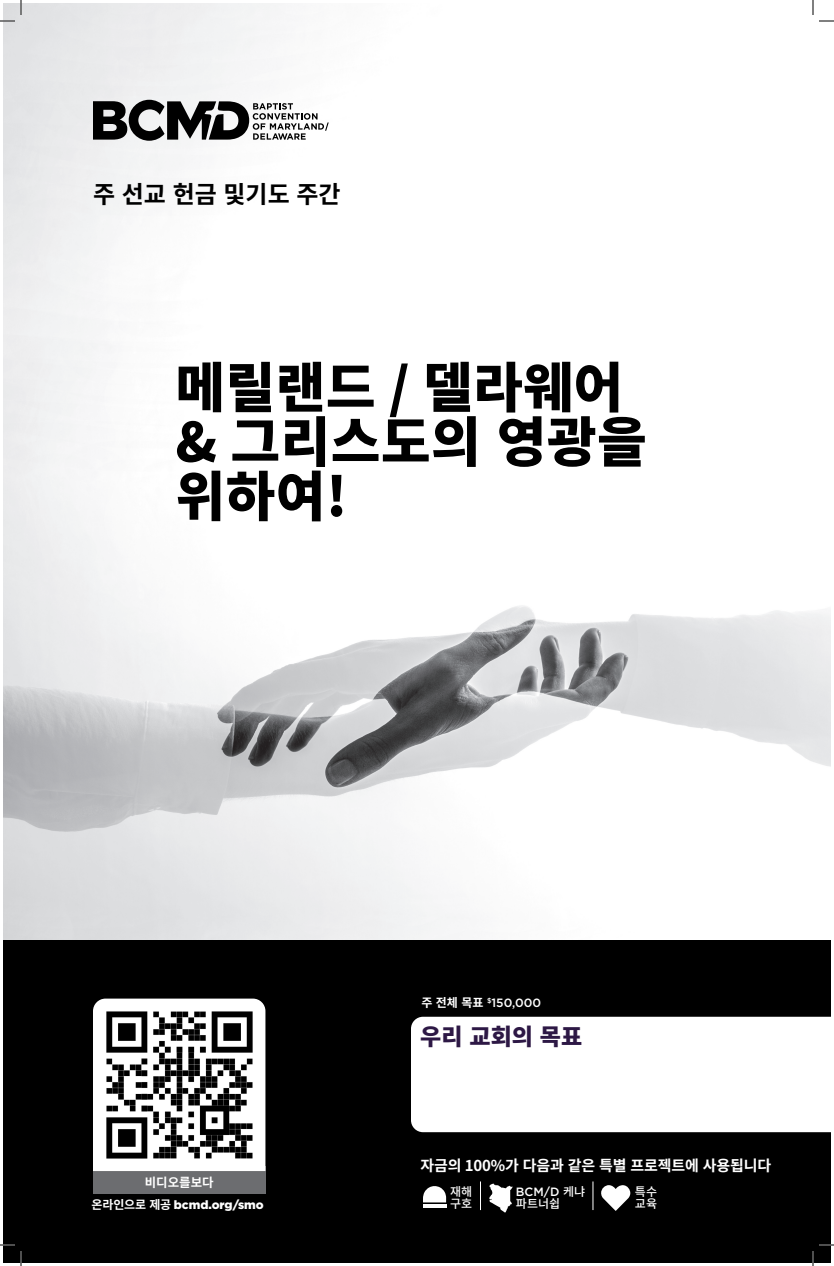
<style>
.page{position:relative;width:834px;height:1266px;background:#fff}
.page>*{position:absolute;margin:0;border:0;box-sizing:border-box;transform-origin:0 0}
.t1{font:900 53.9px/54.5px "Noto Sans CJ Kkr";letter-spacing:.01em;color:#000}
.t2{font:700 24px "Noto Sans CJ Kkr";color:#000}
.t3{font:900 23px "Noto Sans CJ Kkr";letter-spacing:.005em;color:#2d1845}
.t4{font:700 15px "Noto Sans CJ Kkr";letter-spacing:-.01em;color:#fff}
.t5{font:700 12.5px "Noto Sans CJ Kkr";color:#fff}
.t6{font:500 12px "Gotham";color:#fff}
.Dark_Panel_Body_Copy{font:900 12px "Gotham";color:#fff}
.t7{font:500 12px "Noto Sans CJ Kkr";color:#fff}
.s1{font-family:"Noto Sans CJ Kkr";font-weight:700}
.s2{font-family:"Noto Sans CJ Kkr"}
</style>
<div class="page">
<img style="left:3px;top:3px;width:828px;height:937px">
<div style="left:3px;top:940px;width:828px;height:323px;background:#000"></div>
<div style="left:411px;top:1017px;width:420px;height:115px;background:#fff"></div>
<div style="left:93px;top:1166px;width:172px;height:28px;background:#6c6d70"></div>
<img style="left:93px;top:999px;width:172px;height:172px">
<svg style="left:489px;top:1184px;width:29px;height:29px"></svg>
<svg style="left:601px;top:1185px;width:29px;height:26px"></svg>
<svg style="left:480px;top:1181px;width:1px;height:29px"></svg>
<svg style="left:592px;top:1181px;width:1px;height:29px"></svg>
<svg style="left:423px;top:1186px;width:23px;height:16px"></svg>
<hr style="left:423px;top:1204px;width:23px;height:4px;background:#fff">
<svg style="left:93px;top:100px;width:236px;height:41px"></svg>
<svg style="left:0;top:0;width:22px;height:22px"></svg>
<svg style="left:0;top:1244px;width:22px;height:22px"></svg>
<svg style="left:812px;top:0;width:22px;height:22px"></svg>
<svg style="left:812px;top:1244px;width:22px;height:22px"></svg>
<p class="t2" style="left:93px;top:180px;width:249px">주 선교 헌금 및기도 주간</p>
<p class="t1" style="left:176px;top:361px;width:449px">메릴랜드 / 델라웨어</p>
<p class="t1" style="left:176px;top:416px;width:473px">&amp; 그리스도의 영광을 위하여!</p>
<p class="t6" style="left:422px;top:995px;width:121px"><span class="s1">주 전체 목표</span> <sup>$</sup>150,000</p>
<p class="t5" style="left:145px;top:1175px;width:70px">비디오를보다</p>
<p class="Dark_Panel_Body_Copy" style="left:92px;top:1196px;width:174px"><span class="s1">온라인으로 제공</span> bcmd.org/smo</p>
<p class="t3" style="left:420px;top:1023px;width:163px">우리 교회의 목표</p>
<p class="t4" style="left:421px;top:1157px;width:352px">자금의 100%가 다음과 같은 특별 프로젝트에 사용됩니다</p>
<p class="t7" style="left:450px;top:1184px;width:24px">재해</p>
<p class="t7" style="left:450px;top:1196px;width:24px">구호</p>
<p class="t6" style="left:516px;top:1184px;width:71px">BCM/D <span class="s2">케냐</span></p>
<p class="t7" style="left:516px;top:1197px;width:46px">파트너쉽</p>
<p class="t7" style="left:635px;top:1184px;width:24px">특수</p>
<p class="t7" style="left:635px;top:1196px;width:24px">교육</p>
</div>
